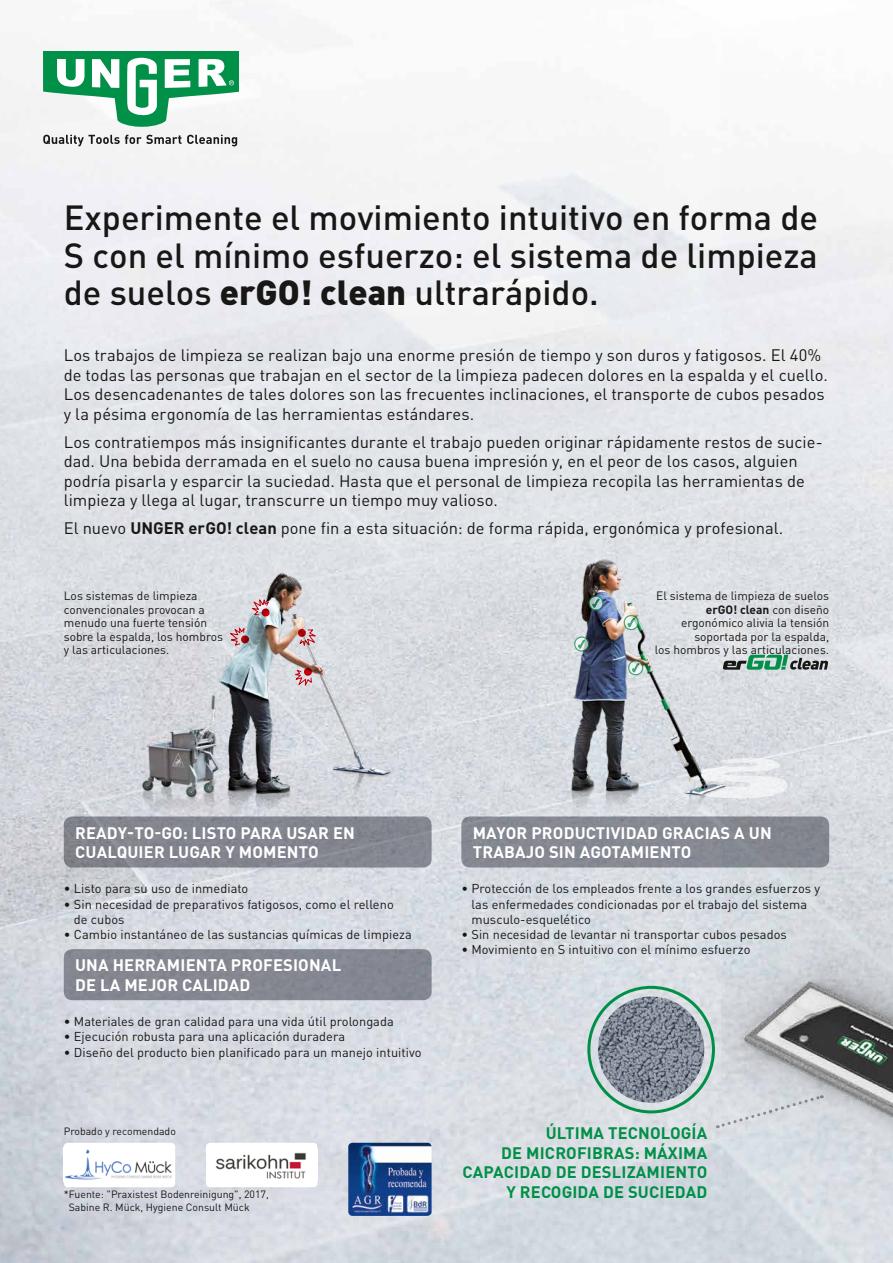
<style>
.page{position:relative;width:893px;height:1263px;background:#fff}
.page>*{position:absolute;margin:0;border:0;box-sizing:border-box;transform-origin:0 0}
.t1{font:500 34.5px/37.5px "DIN Pro";color:#181716;text-align:justify}
.t2{font:16.5px/19.5px "DIN Pro";color:#181716}
.t3{font:700 16.5px/19.5px "DIN Pro";letter-spacing:.01em;color:#fff}
.t4{font:700 16.5px/19.5px "DIN Pro";letter-spacing:.01em;color:#009048;text-align:right}
.t5{font:12.75px/15.3px "DIN Pro";letter-spacing:.005em;color:#181716}
.t6{font:12px/13.5px "DIN Pro";color:#181716}
.t7{font:10.5px "DIN Pro";color:#181716}
.s1{font-weight:900}
.s2{font-weight:700}
</style>
<div class="page">
<img style="left:0;top:1px;width:722px;height:1262px">
<img style="left:734px;top:72px;width:159px;height:1191px">
<svg style="left:43px;top:51px;width:195px;height:76px"></svg>
<svg style="left:43px;top:135px;width:194px;height:11px"></svg>
<svg style="left:734px;top:655px;width:94px;height:15px"></svg>
<img style="left:129px;top:741px;width:277px;height:75px">
<img style="left:135px;top:564px;width:269px;height:237px">
<svg style="left:292px;top:667px;width:20px;height:23px"></svg>
<svg style="left:248px;top:596px;width:23px;height:21px"></svg>
<svg style="left:227px;top:624px;width:22px;height:21px"></svg>
<svg style="left:297px;top:628px;width:23px;height:21px"></svg>
<div style="left:587px;top:986px;width:128px;height:127px;border:3px solid #009048;border-radius:50%"></div>
<img style="left:598px;top:996px;width:106px;height:107px;border-radius:53px">
<svg style="left:717px;top:1094px;width:105px;height:35px;background:#d5d9de"></svg>
<div style="left:64px;top:1143px;width:111px;height:44px;background:#fff;border-radius:4px"></div>
<img style="left:65px;top:1149px;width:107px;height:31px">
<div style="left:206px;top:1143px;width:111px;height:44px;background:#fff;border-radius:4px"></div>
<img style="left:215px;top:1152px;width:91px;height:27px">
<svg style="left:734px;top:758px;width:85px;height:42px"></svg>
<img style="left:555px;top:807px;width:179px;height:9px">
<img style="left:555px;top:556px;width:179px;height:251px">
<svg style="left:588px;top:594px;width:17px;height:19px"></svg>
<svg style="left:574px;top:634px;width:17px;height:19px"></svg>
<svg style="left:628px;top:658px;width:17px;height:19px"></svg>
<svg style="left:623px;top:613px;width:18px;height:19px"></svg>
<div style="left:64px;top:816px;width:368px;height:51px;background:#83858e;border-radius:9px"></div>
<div style="left:461px;top:816px;width:368px;height:51px;background:#858891;border-radius:9px"></div>
<div style="left:64px;top:949px;width:368px;height:51px;background:#848891;border-radius:9px"></div>
<img style="left:348px;top:1143px;width:84px;height:73px">
<h1 class="t1" style="left:64px;top:198px;width:756px">Experimente el movimiento intuitivo en forma de S con el mínimo esfuerzo: el sistema de limpieza de suelos <span class="s1">erGO! clean</span> ultrarápido.</h1>
<p class="t2" style="left:64px;top:345px;width:765px">Los trabajos de limpieza se realizan bajo una enorme presión de tiempo y son duros y fatigosos. El 40% de todas las personas que trabajan en el sector de la limpieza padecen dolores en la espalda y el cuello.<br>Los desencadenantes de tales dolores son las frecuentes inclinaciones, el transporte de cubos pesados y la pésima ergonomía de las herramientas estándares.</p>
<p class="t2" style="left:64px;top:431px;width:760px">Los contratiempos más insignificantes durante el trabajo pueden originar rápidamente restos de sucie&shy;dad. Una bebida derramada en el suelo no causa buena impresión y, en el peor de los casos, alguien podría pisarla y esparcir la suciedad. Hasta que el personal de limpieza recopila las herramientas de limpieza y llega al lugar, transcurre un tiempo muy valioso.</p>
<p class="t2" style="left:64px;top:518px;width:721px">El nuevo <span class="s2">UNGER erGO! clean</span> pone fin a esta situación: de forma rápida, ergonómica y profesional.</p>
<p class="t6" style="left:64px;top:588px;width:161px">Los sistemas de limpieza convencionales provocan a menudo una fuerte tensión sobre la espalda, los hombros y las articulaciones.</p>
<p class="t6" style="left:655px;top:588px;width:176px;text-align:right">El sistema de limpieza de suelos <span class="s2">erGO! clean</span> con diseño ergonómico alivia la tensión soportada por la espalda,<br>los hombros y las articulaciones.</p>
<p class="t3" style="left:75px;top:822px;width:281px">READY-TO-GO: LISTO PARA USAR EN<br>CUALQUIER LUGAR Y MOMENTO</p>
<p class="t5" style="left:64px;top:880px;width:186px">• Listo para su uso de inmediato</p>
<p class="t5" style="left:74px;top:896px;width:321px;text-indent:-10px">• Sin necesidad de preparativos fatigosos, como el relleno de cubos</p>
<p class="t5" style="left:64px;top:926px;width:349px">• Cambio instantáneo de las sustancias químicas de limpieza</p>
<p class="t3" style="left:75px;top:955px;width:268px">UNA HERRAMIENTA PROFESIONAL<br>DE LA MEJOR CALIDAD</p>
<p class="t5" style="left:64px;top:1013px;width:332px">• Materiales de gran calidad para una vida útil prolongada</p>
<p class="t5" style="left:64px;top:1028px;width:283px">• Ejecución robusta para una aplicación duradera</p>
<p class="t5" style="left:64px;top:1044px;width:359px">• Diseño del producto bien planificado para un manejo intuitivo</p>
<p class="t7" style="left:64px;top:1124px;width:114px">Probado y recomendado</p>
<p class="t3" style="left:473px;top:822px;width:301px">MAYOR PRODUCTIVIDAD GRACIAS A UN<br>TRABAJO SIN AGOTAMIENTO</p>
<p class="t5" style="left:471px;top:880px;width:350px;text-indent:-10px">• Protección de los empleados frente a los grandes esfuerzos y las enfermedades condicionadas por el trabajo del sistema musculo-esquelético</p>
<p class="t5" style="left:461px;top:926px;width:327px">• Sin necesidad de levantar ni transportar cubos pesados</p>
<p class="t5" style="left:461px;top:942px;width:291px">• Movimiento en S intuitivo con el mínimo esfuerzo</p>
<p class="t4" style="left:463px;top:1123px;width:246px">ÚLTIMA TECNOLOGÍA<br>DE MICROFIBRAS: MÁXIMA<br>CAPACIDAD DE DESLIZAMIENTO</p>
<p class="t7" style="left:64px;top:1187px;width:206px">*Fuente: "Praxistest Bodenreinigung", 2017,</p>
<p class="t4" style="left:507px;top:1181px;width:202px">Y RECOGIDA DE SUCIEDAD</p>
<p class="t7" style="left:69px;top:1200px;width:182px">Sabine R. Mück, Hygiene Consult Mück</p>
</div>
